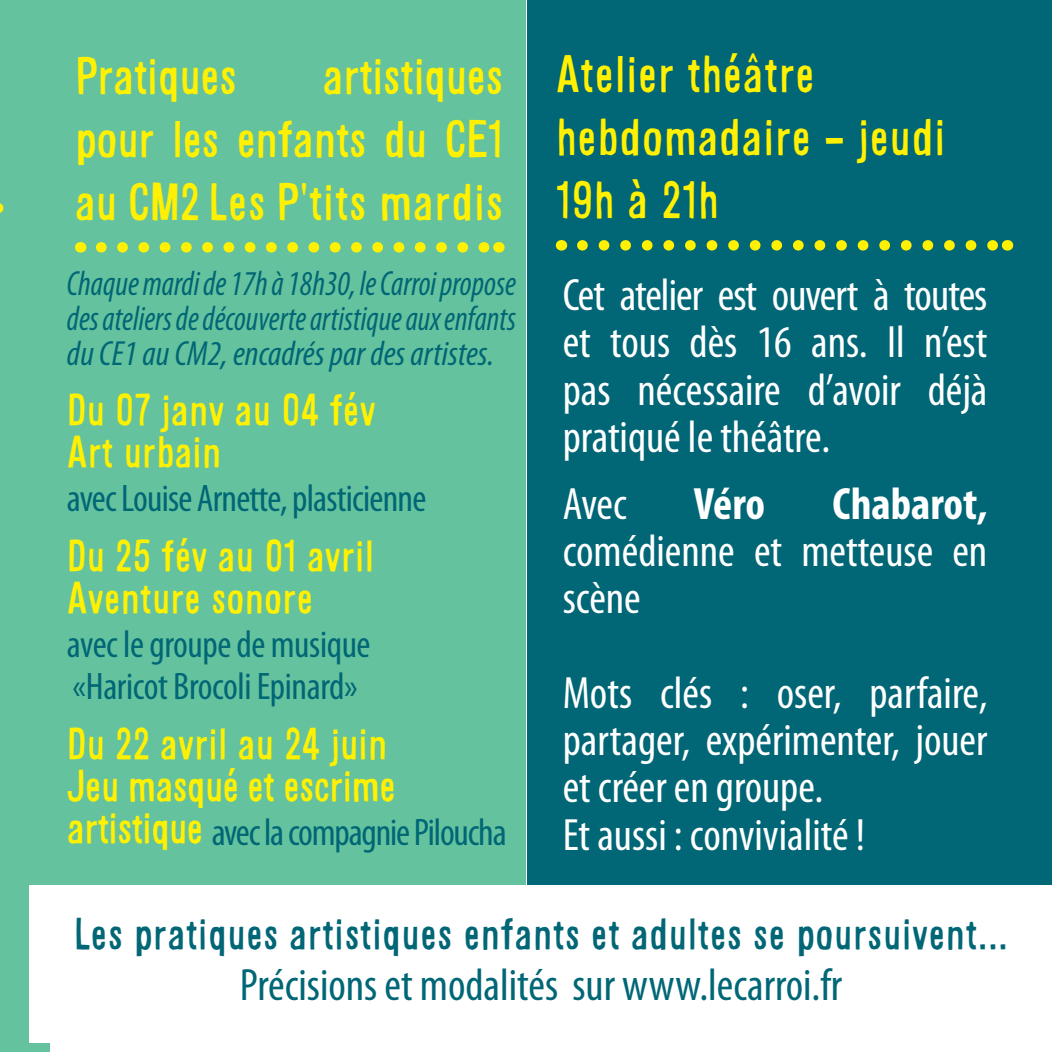
<style>
.page{position:relative;width:1052px;height:1052px;background:#fff}
.page>*{position:absolute;margin:0;border:0;box-sizing:border-box;transform-origin:0 0}
.t1{font:49px/63px "Alsina Ultrajada";color:#fff101;text-align:justify}
.t2{font:49px "Alsina Ultrajada";letter-spacing:-.02em;color:#fff101}
.t3{font:condensed 45.5px/47.2px "Myriad Pro";color:#fff}
.t4{font:condensed 45.5px "Myriad Pro";color:#016675}
.t5{font:700 condensed 45.5px "Myriad Pro";color:#fff}
.t6{font:42px "Alsina Ultrajada";color:#016675}
.t7{font:42px/42px "Alsina Ultrajada";letter-spacing:-.01em;color:#fff101}
.t8{font:42px/42px "Alsina Ultrajada";letter-spacing:-.03em;color:#fff101}
.t9{font:condensed 38.5px/42px "Myriad Pro";letter-spacing:-.02em;color:#016675}
.t10{font:italic condensed 35px/35px "Myriad Pro";color:#016675;text-align:justify;scale:.92 1}
.s1{font-family:"Alsina Ultrajada";font-stretch:normal;font-size:42px;color:#fff101}
</style>
<div class="page">
<div style="left:0;top:0;width:50px;height:1052px;background:#64c39e"></div>
<div style="left:528px;top:0;width:524px;height:888px;background:#016675"></div>
<div style="left:10px;top:0;width:516px;height:888px;background:#64c39e"></div>
<svg style="left:101px;top:242px;width:387px;height:10px"></svg>
<svg style="left:582px;top:240px;width:414px;height:11px"></svg>
<div style="left:30px;top:885px;width:1022px;height:157px;background:#fff"></div>
<p class="t2" style="left:75px;top:41px;width:164px">Pratiques</p>
<p class="t1" style="left:75px;top:43px;width:430px;text-indent:248px">artistiques pour les enfants du CE1 au CM2 Les P'tits mardis</p>
<p class="t10" style="left:67px;top:266px;width:490px">Chaque mardi de 17h à 18h30, le Carroi propose des ateliers de découverte artistique aux enfants du CE1 au CM2, encadrés par des artistes.</p>
<p class="t7" style="left:67px;top:388px;width:310px">Du 07 janv au 04 fév<br>Art urbain</p>
<p class="t9" style="left:67px;top:477px;width:361px">avec Louise Arnette, plasticienne</p>
<p class="t7" style="left:67px;top:534px;width:309px">Du 25 fév au 01 avril<br>Aventure sonore</p>
<p class="t9" style="left:67px;top:623px;width:305px">avec le groupe de musique «Haricot Brocoli Epinard»</p>
<p class="t8" style="left:67px;top:721px;width:331px">Du 22 avril au 24 juin<br>Jeu masqué et escrime</p>
<p class="t9" style="left:67px;top:810px;width:441px"><span class="s1">artistique</span> avec la compagnie Piloucha</p>
<p class="t1" style="left:556px;top:41px;width:391px;text-align:left">Atelier théâtre hebdomadaire - jeudi<br>19h à 21h</p>
<p class="t3" style="left:563px;top:271px;width:426px;text-align:justify">Cet atelier est ouvert à toutes et tous dès 16 ans. Il n’est pas nécessaire d’avoir déjà pratiqué le théâtre.</p>
<p class="t3" style="left:563px;top:480px;width:66px">Avec</p>
<p class="t5" style="left:693px;top:475px;width:73px">Véro</p>
<p class="t5" style="left:832px;top:475px;width:156px">Chabarot,</p>
<p class="t3" style="left:563px;top:527px;width:426px">comédienne et metteuse en scène</p>
<p class="t3" style="left:563px;top:669px;width:426px">Mots clés : oser, parfaire, partager, expérimenter, jouer et créer en groupe.<br>Et aussi : convivialité !</p>
<p class="t6" style="left:74px;top:904px;width:935px">Les pratiques artistiques enfants et adultes se poursuivent...</p>
<p class="t4" style="left:240px;top:958px;width:604px">Précisions et modalités sur www.lecarroi.fr</p>
</div>
